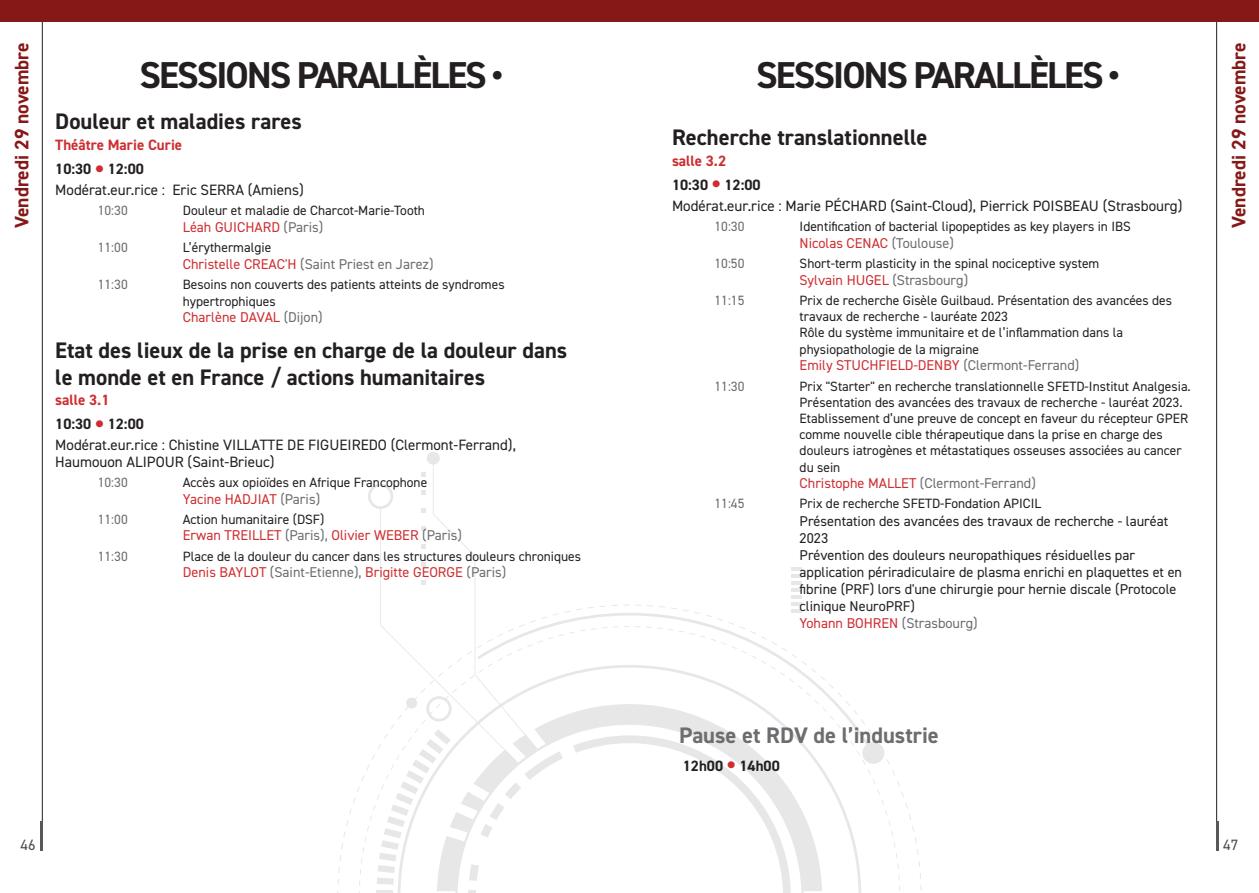
<style>
.page{position:relative;width:1259px;height:893px;background:#fff}
.page>*{position:absolute;margin:0;border:0;box-sizing:border-box;transform-origin:0 0}
.Type_session_détaillé{font:700 37.5px "DIN2014";letter-spacing:-.05em;color:#231f20}
.Titre_de_la_session{font:700 22.5px/27px "DIN2014";color:#231f20}
.Pause{font:700 22.5px "DIN2014";color:#6c6d70}
.t1{font:700 19.5px "DIN2014";color:#871818}
.Coordonnateur___Modérateur{font:15px/16.5px "DIN2014";color:#231f20}
.Horaire_de_la_session{font:700 15px "DIN2014";color:#231f20}
.Salle_texte{font:700 15px "DIN2014";color:#ce2e31}
.t2{font:15px "DIN2014";color:#4b4c4d}
.Intervenant{font:14.25px "DIN2014";color:#ce2e31}
.Titre_intervention{font:14.25px/17.1px "DIN2014";color:#231f20}
.Intervenant-2{font:14.25px "DIN2014";color:#6c6d70}
.Horaire___titre_de_l_intervention{font:13.5px/16.2px "DIN2014";color:#231f20}
.Horaire___titre_de_l_intervention-2{font:13.5px "DIN2014";color:#6c6d70}
.s1{font-size:30px;color:#ce2e31}
.s2{color:#6c6d70}
.s3{color:#ce2e31}
</style>
<div class="page">
<hr style="left:1216px;top:0;width:1px;height:850px;background:#231f20">
<hr style="left:1216px;top:821px;width:3px;height:29px;background:#57585a">
<hr style="left:42px;top:0;width:1px;height:850px;background:#231f20">
<hr style="left:40px;top:821px;width:3px;height:29px;background:#57585a">
<div style="left:0;top:0;width:1259px;height:21px;background:#871818"></div>
<svg style="left:337px;top:605px;width:584px;height:288px"></svg>
<div style="left:427px;top:452px;width:13px;height:13px;background:#e7e7e7;border-radius:50%"></div>
<div style="left:862px;top:742px;width:22px;height:22px;background:#e7e7e7;border-radius:50%"></div>
<svg style="left:791px;top:567px;width:11px;height:45px"></svg>
<svg style="left:563px;top:704px;width:259px;height:187px"></svg>
<svg style="left:368px;top:465px;width:195px;height:428px"></svg>
<h3 class="t1" style="left:9px;top:228px;width:187px;rotate:-90deg">Vendredi 29 novembre</h3>
<h3 class="t1" style="left:1225px;top:228px;width:187px;rotate:-90deg">Vendredi 29 novembre</h3>
<p class="Type_session_détaillé" style="left:139px;top:50px;width:365px">SESSIONS PARALLÈLES •</p>
<p class="Type_session_détaillé" style="left:756px;top:50px;width:365px">SESSIONS PARALLÈLES •</p>
<p class="Titre_de_la_session" style="left:55px;top:108px;width:248px">Douleur et maladies rares</p>
<p class="Salle_texte" style="left:55px;top:135px;width:128px">Théâtre Marie Curie</p>
<p class="Horaire_de_la_session" style="left:55px;top:159px;width:90px">10:30 <span class="s1">•</span> 12:00</p>
<p class="Coordonnateur___Modérateur" style="left:55px;top:181px;width:250px">Modérat.eur.rice : Eric SERRA (Amiens)</p>
<p class="Horaire___titre_de_l_intervention-2" style="left:98px;top:202px;width:31px">10:30</p>
<p class="Horaire___titre_de_l_intervention" style="left:183px;top:202px;width:244px">Douleur et maladie de Charcot-Marie-Tooth</p>
<p class="Intervenant" style="left:183px;top:218px;width:142px">Léah GUICHARD <span class="s2">(Paris)</span></p>
<p class="Horaire___titre_de_l_intervention-2" style="left:98px;top:239px;width:31px">11:00</p>
<p class="Horaire___titre_de_l_intervention" style="left:183px;top:239px;width:90px">L’érythermalgie</p>
<p class="Intervenant-2" style="left:183px;top:255px;width:252px"><span class="s3">Christelle CREAC'H</span> (Saint Priest en Jarez)</p>
<p class="Horaire___titre_de_l_intervention-2" style="left:98px;top:276px;width:31px">11:30</p>
<p class="Horaire___titre_de_l_intervention" style="left:183px;top:276px;width:323px">Besoins non couverts des patients atteints de syndromes hypertrophiques</p>
<p class="Intervenant" style="left:183px;top:308px;width:141px">Charlène DAVAL <span class="s2">(Dijon)</span></p>
<p class="Titre_de_la_session" style="left:55px;top:336px;width:513px">Etat des lieux de la prise en charge de la douleur dans le monde et en France / actions humanitaires</p>
<p class="Salle_texte" style="left:55px;top:390px;width:56px">salle 3.1</p>
<p class="Horaire_de_la_session" style="left:55px;top:414px;width:90px">10:30 <span class="s1">•</span> 12:00</p>
<p class="Coordonnateur___Modérateur" style="left:55px;top:436px;width:462px">Modérat.eur.rice : Chistine VILLATTE DE FIGUEIREDO (Clermont-Ferrand),<br>Haumouon ALIPOUR (Saint-Brieuc)</p>
<p class="Horaire___titre_de_l_intervention-2" style="left:98px;top:474px;width:31px">10:30</p>
<p class="Horaire___titre_de_l_intervention" style="left:183px;top:474px;width:246px">Accès aux opioïdes en Afrique Francophone</p>
<p class="Intervenant" style="left:183px;top:490px;width:139px">Yacine HADJIAT <span class="s2">(Paris)</span></p>
<p class="Horaire___titre_de_l_intervention-2" style="left:98px;top:511px;width:31px">11:00</p>
<p class="Horaire___titre_de_l_intervention" style="left:183px;top:511px;width:143px">Action humanitaire (DSF)</p>
<p class="Intervenant" style="left:183px;top:527px;width:281px">Erwan TREILLET <span class="s2">(Paris),</span> Olivier WEBER <span class="s2">(Paris)</span></p>
<p class="Horaire___titre_de_l_intervention-2" style="left:98px;top:548px;width:31px">11:30</p>
<p class="Horaire___titre_de_l_intervention" style="left:183px;top:548px;width:400px">Place de la douleur du cancer dans les structures douleurs chroniques</p>
<p class="Intervenant" style="left:183px;top:564px;width:325px">Denis BAYLOT <span class="s2">(Saint-Etienne),</span> Brigitte GEORGE <span class="s2">(Paris)</span></p>
<p class="Titre_de_la_session" style="left:672px;top:124px;width:257px">Recherche translationnelle</p>
<p class="Salle_texte" style="left:672px;top:151px;width:56px">salle 3.2</p>
<p class="Horaire_de_la_session" style="left:672px;top:175px;width:90px">10:30 <span class="s1">•</span> 12:00</p>
<p class="Coordonnateur___Modérateur" style="left:672px;top:197px;width:512px">Modérat.eur.rice : Marie PÉCHARD (Saint-Cloud), Pierrick POISBEAU (Strasbourg)</p>
<p class="Horaire___titre_de_l_intervention-2" style="left:714px;top:218px;width:31px">10:30</p>
<p class="Horaire___titre_de_l_intervention" style="left:799px;top:218px;width:333px">Identification of bacterial lipopeptides as key players in IBS</p>
<p class="Intervenant" style="left:799px;top:234px;width:156px">Nicolas CENAC <span class="s2">(Toulouse)</span></p>
<p class="Horaire___titre_de_l_intervention-2" style="left:714px;top:255px;width:31px">10:50</p>
<p class="Horaire___titre_de_l_intervention" style="left:799px;top:255px;width:301px">Short-term plasticity in the spinal nociceptive system</p>
<p class="Intervenant" style="left:799px;top:271px;width:170px">Sylvain HUGEL <span class="s2">(Strasbourg)</span></p>
<p class="Horaire___titre_de_l_intervention-2" style="left:714px;top:292px;width:31px">11:15</p>
<p class="Horaire___titre_de_l_intervention" style="left:799px;top:292px;width:374px">Prix de recherche Gisèle Guilbaud. Présentation des avancées des travaux de recherche - lauréate 2023<br>Rôle du système immunitaire et de l’inflammation dans la physiopathologie de la migraine</p>
<p class="Intervenant" style="left:799px;top:356px;width:281px">Emily STUCHFIELD-DENBY <span class="s2">(Clermont-Ferrand)</span></p>
<p class="Horaire___titre_de_l_intervention-2" style="left:714px;top:377px;width:31px">11:30</p>
<p class="Horaire___titre_de_l_intervention" style="left:799px;top:377px;width:393px">Prix "Starter" en recherche translationnelle SFETD-Institut Analgesia.<br>Présentation des avancées des travaux de recherche - lauréat 2023.<br>Etablissement d’une preuve de concept en faveur du récepteur GPER comme nouvelle cible thérapeutique dans la prise en charge des douleurs iatrogènes et métastatiques osseuses associées au cancer du sein</p>
<p class="Intervenant-2" style="left:799px;top:474px;width:238px"><span class="s3">Christophe MALLET</span> (Clermont-Ferrand)</p>
<p class="Horaire___titre_de_l_intervention-2" style="left:714px;top:495px;width:31px">11:45</p>
<p class="Horaire___titre_de_l_intervention" style="left:799px;top:495px;width:243px">Prix de recherche SFETD-Fondation APICIL</p>
<p class="Titre_intervention" style="left:799px;top:512px;width:370px">Présentation des avancées des travaux de recherche - lauréat<br>2023</p>
<p class="Titre_intervention" style="left:799px;top:546px;width:384px">Prévention des douleurs neuropathiques résiduelles par application périradiculaire de plasma enrichi en plaquettes et en fibrine (PRF) lors d'une chirurgie pour hernie discale (Protocole clinique NeuroPRF)</p>
<p class="Intervenant" style="left:799px;top:614px;width:179px">Yohann BOHREN <span class="s2">(Strasbourg)</span></p>
<p class="Pause" style="left:679px;top:720px;width:261px">Pause et RDV de l’industrie</p>
<p class="Horaire_de_la_session" style="left:683px;top:756px;width:98px">12h00 <span class="s1">•</span> 14h00</p>
<p class="t2" style="left:21px;top:836px;width:16px">46</p>
<p class="t2" style="left:1223px;top:836px;width:16px">47</p>
</div>
